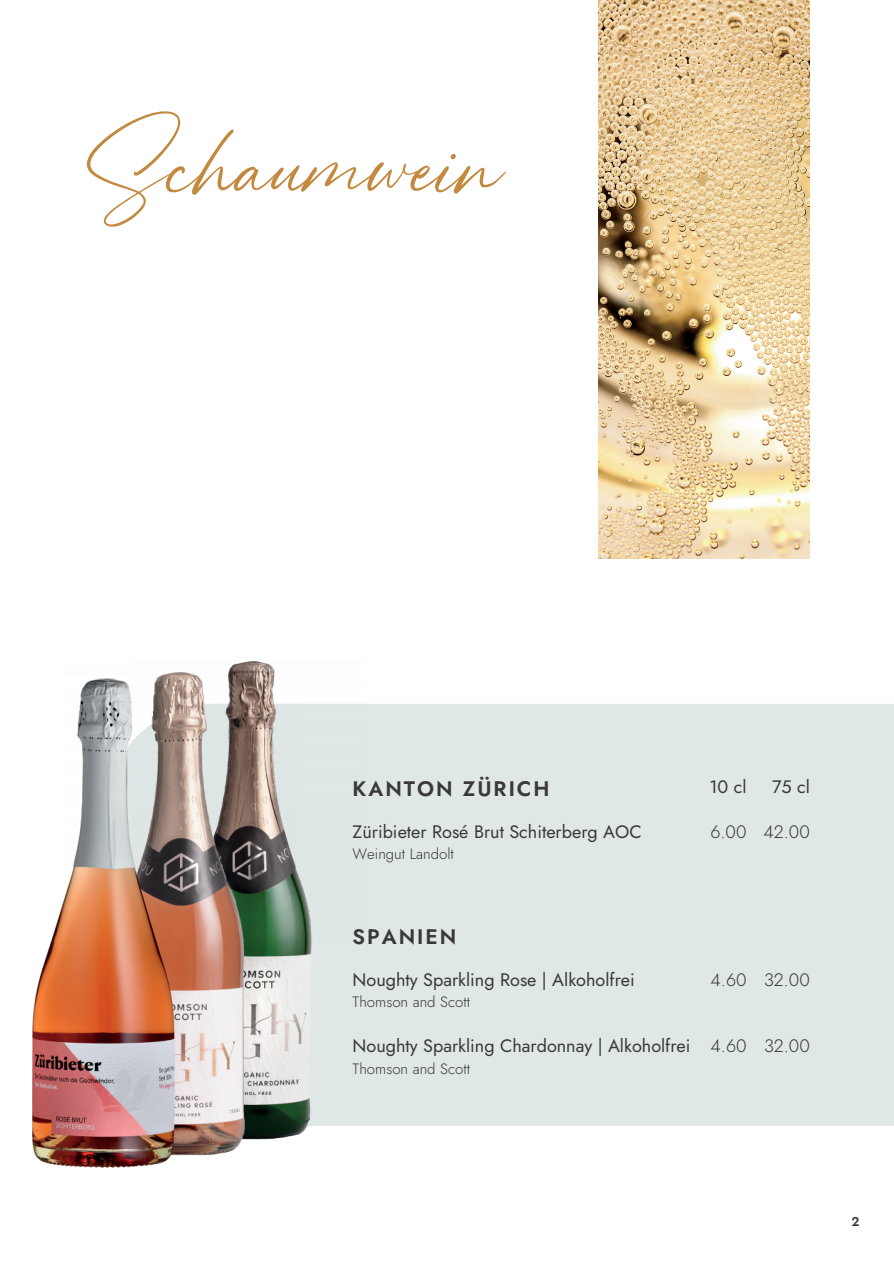
<style>
.page{position:relative;width:894px;height:1264px;background:#fff}
.page>*{position:absolute;margin:0;border:0;box-sizing:border-box;transform-origin:0 0}
.t1{font:132px "High Spirited";color:#c2893f}
.t2{font:600 21px "Jost";letter-spacing:.095em;color:#393939}
.t3{font:18px "Jost";color:#393939}
.t4{font:300 18px "Jost";color:#393939}
.t5{font:300 15px "Jost";color:#393939}
.t6{font:600 12.75px "Jost";color:#393939}
</style>
<div class="page">
<img style="left:598px;top:0;width:211px;height:558px">
<div style="left:364px;top:704px;width:529px;height:421px;background:#e0e7e7"></div>
<img style="left:233px;top:661px;width:131px;height:474px">
<img style="left:162px;top:665px;width:135px;height:489px">
<img style="left:32px;top:675px;width:189px;height:493px">
<p class="t1" style="left:84px;top:93px;width:419px">Schaumwein</p>
<h2 class="t2" style="left:352px;top:773px;width:198px">KANTON ZÜRICH</h2>
<p class="t3" style="left:352px;top:818px;width:290px">Züribieter Rosé Brut Schiterberg AOC</p>
<p class="t5" style="left:352px;top:842px;width:103px">Weingut Landolt</p>
<p class="t3" style="left:709px;top:773px;width:39px">10 cl</p>
<p class="t3" style="left:771px;top:773px;width:39px">75 cl</p>
<p class="t4" style="left:710px;top:818px;width:38px">6.00</p>
<p class="t4" style="left:763px;top:818px;width:48px">42.00</p>
<p class="t2" style="left:352px;top:921px;width:105px">SPANIEN</p>
<p class="t3" style="left:352px;top:966px;width:284px">Noughty Sparkling Rose | Alkoholfrei</p>
<h2 class="t5" style="left:352px;top:990px;width:119px">Thomson and Scott</h2>
<p class="t3" style="left:352px;top:1033px;width:339px">Noughty Sparkling Chardonnay | Alkoholfrei</p>
<p class="t5" style="left:352px;top:1057px;width:119px">Thomson and Scott</p>
<p class="t4" style="left:710px;top:966px;width:37px">4.60</p>
<p class="t4" style="left:763px;top:966px;width:47px">32.00</p>
<p class="t4" style="left:710px;top:1032px;width:37px">4.60</p>
<p class="t4" style="left:763px;top:1032px;width:47px">32.00</p>
<p class="t6" style="left:851px;top:1212px;width:10px">2</p>
</div>
